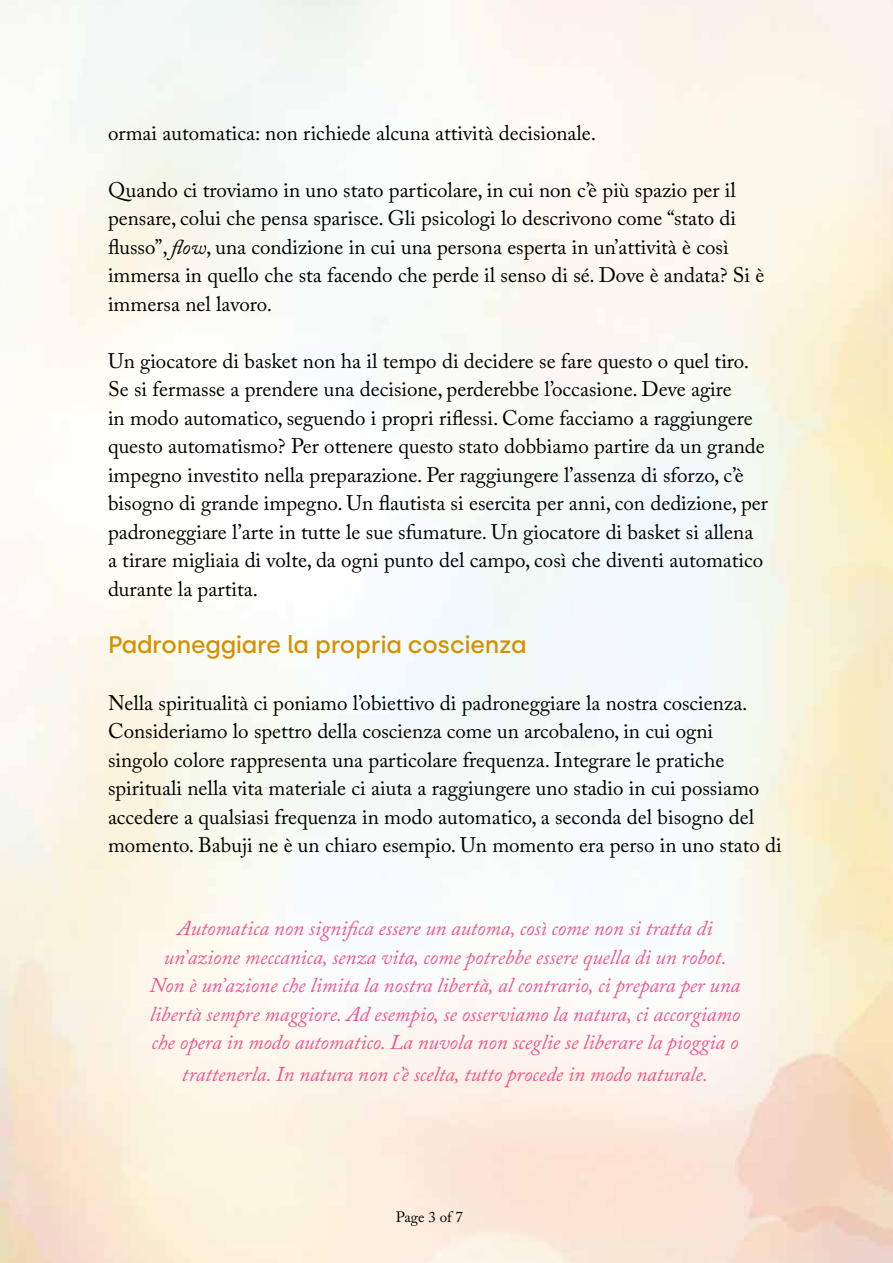
<style>
.page{position:relative;width:893px;height:1263px;background:#fff}
.page>*{position:absolute;margin:0;border:0;box-sizing:border-box;transform-origin:0 0}
.t1{font:500 24px "Silka";letter-spacing:-.01em;color:#d29100}
.t2{font:21px/28.5px "Adobe Caslon Pro";color:#000}
.t3{font:italic 21px/28.5px "Adobe Caslon Pro";color:#ef558f;text-align:center}
.t4{font:15px "Adobe Caslon Pro";letter-spacing:-.005em;color:#000}
.s1{font-style:italic}
</style>
<div class="page">
<p class="t2" style="left:108px;top:118px;width:490px">ormai automatica: non richiede alcuna attività decisionale.</p>
<p class="t2" style="left:108px;top:175px;width:658px">Quando ci troviamo in uno stato particolare, in cui non c’è più spazio per il pensare, colui che pensa sparisce. Gli psicologi lo descrivono come “stato di flusso”, <span class="s1">flow</span>, una condizione in cui una persona esperta in un’attività è così immersa in quello che sta facendo che perde il senso di sé. Dove è andata? Si è immersa nel lavoro.</p>
<p class="t2" style="left:108px;top:346px;width:661px">Un giocatore di basket non ha il tempo di decidere se fare questo o quel tiro.<br>Se si fermasse a prendere una decisione, perderebbe l’occasione. Deve agire<br>in modo automatico, seguendo i propri riflessi. Come facciamo a raggiungere questo automatismo? Per ottenere questo stato dobbiamo partire da un grande impegno investito nella preparazione. Per raggiungere l’assenza di sforzo, c’è bisogno di grande impegno. Un flautista si esercita per anni, con dedizione, per padroneggiare l’arte in tutte le sue sfumature. Un giocatore di basket si allena<br>a tirare migliaia di volte, da ogni punto del campo, così che diventi automatico durante la partita.</p>
<p class="t1" style="left:108px;top:630px;width:420px">Padroneggiare la propria coscienza</p>
<p class="t2" style="left:108px;top:688px;width:675px">Nella spiritualità ci poniamo l’obiettivo di padroneggiare la nostra coscienza.<br>Consideriamo lo spettro della coscienza come un arcobaleno, in cui ogni<br>singolo colore rappresenta una particolare frequenza. Integrare le pratiche spirituali nella vita materiale ci aiuta a raggiungere uno stadio in cui possiamo accedere a qualsiasi frequenza in modo automatico, a seconda del bisogno del momento. Babuji ne è un chiaro esempio. Un momento era perso in uno stato di</p>
<p class="t3" style="left:150px;top:914px;width:592px">Automatica non significa essere un automa, così come non si tratta di un’azione meccanica, senza vita, come potrebbe essere quella di un robot.<br>Non è un’azione che limita la nostra libertà, al contrario, ci prepara per una libertà sempre maggiore. Ad esempio, se osserviamo la natura, ci accorgiamo che opera in modo automatico. La nuvola non sceglie se liberare la pioggia o</p>
<p class="t3" style="left:182px;top:1059px;width:528px">trattenerla. In natura non c’è scelta, tutto procede in modo naturale.</p>
<p class="t4" style="left:396px;top:1208px;width:69px">Page 3 of 7</p>
</div>
